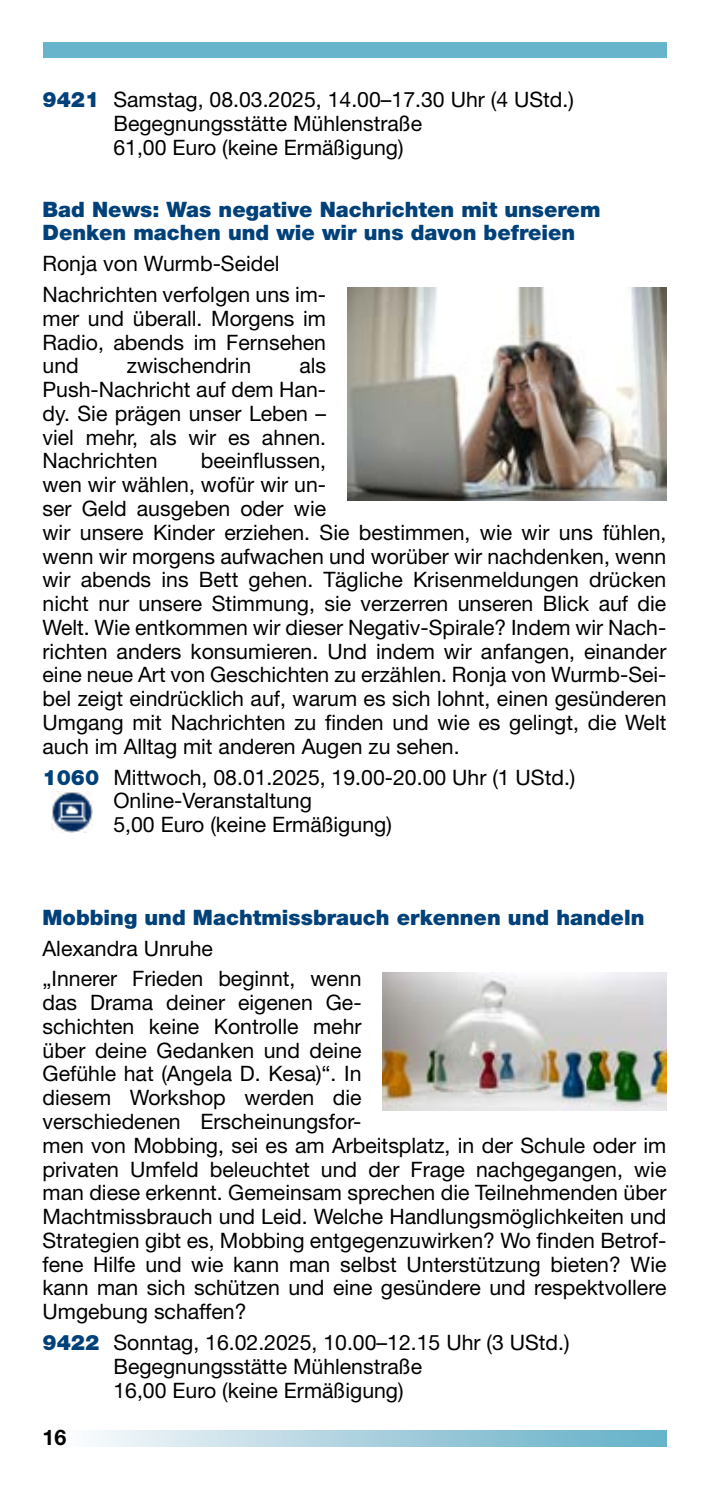
<style>
.page{position:relative;width:709px;height:1489px;background:#fff}
.page>*{position:absolute;margin:0;border:0;box-sizing:border-box;transform-origin:0 0}
.t1{font:700 21.5px "Helvetica Neue LT Std";color:#000}
.t2{font:21.25px/23.8px "Helvetica Neue LT Std";color:#000}
.t3{font:900 21.25px/23.8px "Helvetica Neue LT Std";color:#004179}
.s1{font-weight:900;color:#004179}
</style>
<div class="page">
<div style="left:59px;top:1430px;width:607px;height:16px;background:linear-gradient(to right,#fcfafc,#61adc5)"></div>
<img style="left:347px;top:288px;width:319px;height:212px">
<img style="left:52px;top:791px;width:40px;height:41px">
<img style="left:383px;top:972px;width:283px;height:137px">
<div style="left:43px;top:43px;width:623px;height:15px;background:#68b4ca"></div>
<p class="t2" style="left:113px;top:88px;width:462px;text-indent:-71px"><span class="s1">9421</span> Samstag, 08.03.2025, 14.00–17.30 Uhr (4 UStd.)<br>Begegnungsstätte Mühlenstraße<br>61,00 Euro (keine Ermäßigung)</p>
<p class="t3" style="left:43px;top:197px;width:559px">Bad News: Was negative Nachrichten mit unserem<br>Denken machen und wie wir uns davon befreien</p>
<p class="t2" style="left:43px;top:248px;width:285px;line-height:30.8px">Ronja von Wurmb-Seidel<br>Nachrichten verfolgen uns im-</p>
<p class="t2" style="left:43px;top:306px;width:285px;text-align:justify">mer und überall. Morgens im Radio, abends im Fernsehen und</p>
<p class="t2" style="left:43px;top:353px;width:285px;text-align:justify;text-indent:257px">als Push-Nachricht auf dem Han&shy;dy. Sie prägen unser Leben – viel mehr, als wir es ahnen.<br>Nachrichten</p>
<p class="t2" style="left:127px;top:353px;width:126px">zwischendrin</p>
<p class="t2" style="left:43px;top:448px;width:625px;text-indent:158px">beeinflussen,<br>wen wir wählen, wofür wir un-<br>ser Geld ausgeben oder wie<br>wir unsere Kinder erziehen. Sie bestimmen, wie wir uns fühlen, wenn wir morgens aufwachen und worüber wir nachdenken, wenn wir abends ins Bett gehen. Tägliche Krisenmeldungen drücken nicht nur unsere Stimmung, sie verzerren unseren Blick auf die Welt. Wie entkommen wir dieser Negativ-Spirale? Indem wir Nach&shy;richten anders konsumieren. Und indem wir anfangen, einander eine neue Art von Geschichten zu erzählen. Ronja von Wurmb-Sei&shy;bel zeigt eindrücklich auf, warum es sich lohnt, einen gesünderen Umgang mit Nachrichten zu finden und wie es gelingt, die Welt auch im Alltag mit anderen Augen zu sehen.</p>
<p class="t2" style="left:113px;top:764px;width:463px;text-indent:-71px"><span class="s1">1060</span> Mittwoch, 08.01.2025, 19.00-20.00 Uhr (1 UStd.)<br>Online-Veranstaltung<br>5,00 Euro (keine Ermäßigung)</p>
<p class="t3" style="left:43px;top:905px;width:603px">Mobbing und Machtmissbrauch erkennen und handeln</p>
<p class="t2" style="left:43px;top:932px;width:320px;line-height:30.8px">Alexandra Unruhe<br>„Innerer Frieden beginnt, wenn</p>
<p class="t2" style="left:43px;top:990px;width:625px">das Drama deiner eigenen Ge-<br>schichten keine Kontrolle mehr<br>über deine Gedanken und deine<br>Gefühle hat (Angela D. Kesa)“. In<br>diesem Workshop werden die<br>verschiedenen Erscheinungsfor-<br>men von Mobbing, sei es am Arbeitsplatz, in der Schule oder im privaten Umfeld beleuchtet und der Frage nachgegangen, wie man diese erkennt. Gemeinsam sprechen die Teilnehmenden über Machtmissbrauch und Leid. Welche Handlungsmöglichkeiten und Strategien gibt es, Mobbing entgegenzuwirken? Wo finden Betrof&shy;fene Hilfe und wie kann man selbst Unterstützung bieten? Wie kann man sich schützen und eine gesündere und respektvollere Umgebung schaffen?</p>
<p class="t2" style="left:113px;top:1330px;width:457px;text-indent:-71px"><span class="s1">9422</span> Sonntag, 16.02.2025, 10.00–12.15 Uhr (3 UStd.)<br>Begegnungsstätte Mühlenstraße<br>16,00 Euro (keine Ermäßigung)</p>
<p class="t1" style="left:43px;top:1423px;width:25px">16</p>
</div>
